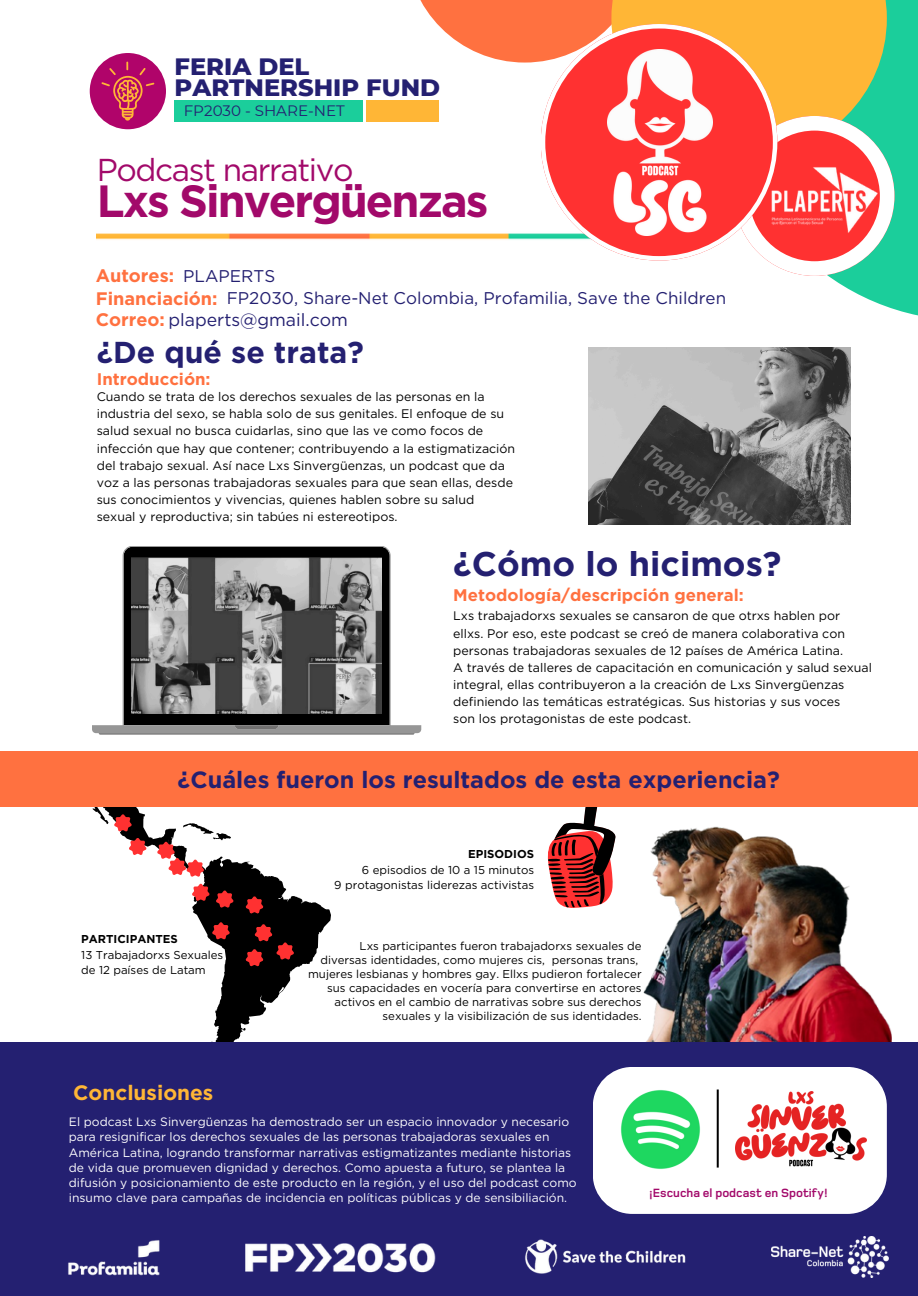
<style>
.page{position:relative;width:918px;height:1296px;background:#fff}
.page>*{position:absolute;margin:0;border:0;box-sizing:border-box;transform-origin:0 0}
.t1{font:700 45.15px "Gotham";letter-spacing:-.045em;color:#a2096a}
.t2{font:700 34.2px "Gotham";color:#242071}
.t3{font:31.65px "Gotham";letter-spacing:-.045em;color:#a2096a}
.t4{font:700 30.15px "Gotham";color:#242071}
.t5{font:800 24.15px/20.1px "Montserrat";color:#242071}
.t6{font:700 23.4px "Gotham";color:#242071}
.t7{font:700 20.85px "Gotham";color:#ffb636}
.t8{font:700 18.15px "Gotham";color:#ff7140}
.t9{font:17.7px "Gotham";color:#242071}
.t10{font:16.95px "Gotham";color:#242071}
.t11{font:700 16.8px "Gotham";color:#ff7140}
.t12{font:15.15px "Montserrat";color:#242071}
.t13{font:12.45px/17.1px "Gotham";color:#000}
.t14{font:700 12.45px "Foundry Monoline";color:#a2096a}
.t15{font:12.15px/15.1px "Gotham";color:#fff}
.t16{font:11.4px "Gotham";color:#000}
.t17{font:700 11.4px "Gotham";color:#000}
.s1{font-weight:700;font-size:18.15px;color:#ff7140}
</style>
<div class="page">
<svg style="left:86px;top:806px;width:245px;height:236px"></svg>
<img style="left:531px;top:806px;width:375px;height:236px">
<svg style="left:542px;top:806px;width:86px;height:107px"></svg>
<div style="left:1px;top:1042px;width:917px;height:254px;background:#242071"></div>
<svg style="left:828px;top:0;width:90px;height:316px;background:#3ad4a8"></svg>
<svg style="left:420px;top:0;width:191px;height:63px;fill:#ff7140"></svg>
<div style="left:611px;top:0;width:276px;height:156px;background:#ffb636"></div>
<img style="left:772px;top:1236px;width:117px;height:41px">
<img style="left:68px;top:1240px;width:92px;height:36px">
<img style="left:245px;top:1243px;width:191px;height:30px">
<img style="left:525px;top:1239px;width:161px;height:35px">
<img style="left:97px;top:233px;width:444px;height:7px">
<div style="left:0;top:751px;width:918px;height:55px;background:#ff7140"></div>
<svg style="left:767px;top:116px;width:128px;height:160px"></svg>
<img style="left:777px;top:158px;width:110px;height:82px">
<svg style="left:541px;top:24px;width:236px;height:236px"></svg>
<img style="left:589px;top:348px;width:262px;height:177px">
<svg style="left:114px;top:814px;width:18px;height:18px"></svg>
<svg style="left:192px;top:884px;width:18px;height:17px"></svg>
<svg style="left:216px;top:890px;width:18px;height:18px"></svg>
<svg style="left:212px;top:922px;width:18px;height:18px"></svg>
<svg style="left:246px;top:924px;width:48px;height:42px;background:#4a0e0e"></svg>
<svg style="left:246px;top:896px;width:17px;height:18px"></svg>
<svg style="left:157px;top:823px;width:74px;height:54px"></svg>
<svg style="left:129px;top:838px;width:18px;height:17px"></svg>
<img style="left:608px;top:49px;width:104px;height:187px">
<div style="left:593px;top:1067px;width:294px;height:147px;background:#fff;border-radius:39px"></div>
<img style="left:620px;top:1090px;width:80px;height:79px">
<img style="left:735px;top:1091px;width:131px;height:76px">
<hr style="left:717px;top:1090px;width:2px;height:78px;background:#000">
<svg style="left:92px;top:546px;width:329px;height:187px"></svg>
<svg style="left:99px;top:547px;width:316px;height:188px"></svg>
<img style="left:132px;top:557px;width:250px;height:157px">
<div style="left:90px;top:53px;width:76px;height:76px;background:#b0046a;border-radius:50%"></div>
<svg style="left:101px;top:62px;width:53px;height:59px"></svg>
<div style="left:175px;top:100px;width:188px;height:21px;background:#1bce9b"></div>
<div style="left:367px;top:100px;width:72px;height:21px;background:#ffb636"></div>
<p class="t5" style="left:175px;top:57px;width:267px">FERIA DEL<br>PARTNERSHIP FUND</p>
<p class="t12" style="left:184px;top:101px;width:163px">FP2030 - SHARE-NET</p>
<p class="t3" style="left:97px;top:150px;width:258px">Podcast narrativo</p>
<p class="t1" style="left:97px;top:174px;width:393px">Lxs Sinvergüenzas</p>
<p class="t8" style="left:96px;top:264px;width:80px">Autores:</p>
<h6 class="t8" style="left:96px;top:288px;width:123px">Financiación:</h6>
<p class="t9" style="left:96px;top:309px;width:254px"><span class="s1">Correo:</span> plaperts@gmail.com</p>
<p class="t10" style="left:183px;top:266px;width:93px">PLAPERTS</p>
<p class="t10" style="left:227px;top:287px;width:501px">FP2030, Share-Net Colombia, Profamilia, Save the Children</p>
<p class="t4" style="left:97px;top:334px;width:269px">¿De qué se trata?</p>
<h2 class="t11" style="left:97px;top:369px;width:115px">Introducción:</h2>
<p class="t13" style="left:97px;top:388px;width:420px">Cuando se trata de los derechos sexuales de las personas en la industria del sexo, se habla solo de sus genitales. El enfoque de su salud sexual no busca cuidarlas, sino que las ve como focos de infección que hay que contener; contribuyendo a la estigmatización del trabajo sexual. Así nace Lxs Sinvergüenzas, un podcast que da voz a las personas trabajadoras sexuales para que sean ellas, desde sus conocimientos y vivencias, quienes hablen sobre su salud sexual y reproductiva; sin tabúes ni estereotipos.</p>
<h2 class="t2" style="left:453px;top:544px;width:330px">¿Cómo lo hicimos?</h2>
<p class="t13" style="left:453px;top:607px;width:420px">Lxs trabajadorxs sexuales se cansaron de que otrxs hablen por ellxs. Por eso, este podcast se creó de manera colaborativa con personas trabajadoras sexuales de 12 países de América Latina.<br>A través de talleres de capacitación en comunicación y salud sexual integral, ellas contribuyeron a la creación de Lxs Sinvergüenzas definiendo las temáticas estratégicas. Sus historias y sus voces<br>son los protagonistas de este podcast.</p>
<h3 class="t11" style="left:453px;top:585px;width:292px">Metodología/descripción general:</h3>
<p class="t6" style="left:178px;top:766px;width:604px">¿Cuáles fueron los resultados de esta experiencia?</p>
<p class="t17" style="left:81px;top:932px;width:98px">PARTICIPANTES</p>
<h1 class="t16" style="left:81px;top:948px;width:144px">13 Trabajadorxs Sexuales</h1>
<h3 class="t16" style="left:81px;top:963px;width:126px">de 12 países de Latam</h3>
<p class="t17" style="left:468px;top:847px;width:68px">EPISODIOS</p>
<p class="t16" style="left:362px;top:863px;width:174px">6 episodios de 10 a 15 minutos</p>
<p class="t16" style="left:334px;top:879px;width:201px">9 protagonistas liderezas activistas</p>
<p class="t16" style="left:360px;top:939px;width:284px">Lxs participantes fueron trabajadorxs sexuales de</p>
<p class="t16" style="left:321px;top:953px;width:319px">diversas identidades, como mujeres cis, personas trans,</p>
<p class="t16" style="left:308px;top:967px;width:335px">mujeres lesbianas y hombres gay. Ellxs pudieron fortalecer</p>
<p class="t16" style="left:327px;top:981px;width:316px">sus capacidades en vocería para convertirse en actores</p>
<p class="t16" style="left:335px;top:995px;width:309px">activos en el cambio de narrativas sobre sus derechos</p>
<p class="t16" style="left:383px;top:1009px;width:261px">sexuales y la visibilización de sus identidades.</p>
<p class="t7" style="left:73px;top:1080px;width:142px">Conclusiones</p>
<p class="t15" style="left:69px;top:1114px;width:509px">El podcast Lxs Sinvergüenzas ha demostrado ser un espacio innovador y necesario para resignificar los derechos sexuales de las personas trabajadoras sexuales en América Latina, logrando transformar narrativas estigmatizantes mediante historias de vida que promueven dignidad y derechos. Como apuesta a futuro, se plantea la difusión y posicionamiento de este producto en la región, y el uso del podcast como insumo clave para campañas de incidencia en políticas públicas y de sensibiliación.</p>
<p class="t14" style="left:649px;top:1187px;width:180px">¡Escucha el podcast en Spotify!</p>
</div>
